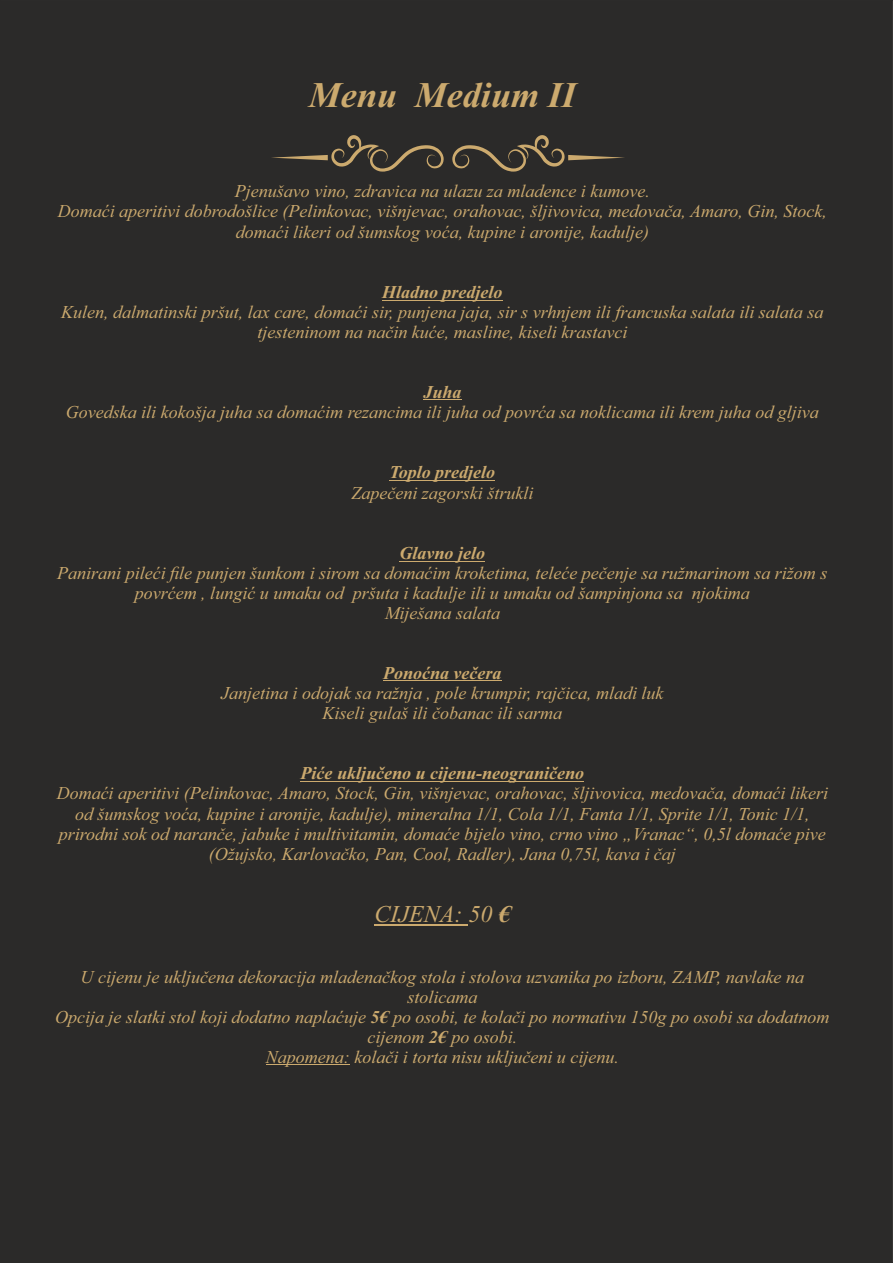
<style>
.page{position:relative;width:893px;height:1263px;background:#2b2a29}
.page>*{position:absolute;margin:0;border:0;box-sizing:border-box;transform-origin:0 0}
.t1{font:italic 700 36px "Times New Roman";color:#ccaa6e}
.t2{font:italic 24px "Times New Roman";color:#ccaa6e}
.t3{font:italic 18px/20.1px "Times New Roman";color:#ccaa6e;text-align:center}
.t4{font:italic 700 18px "Times New Roman";color:#ccaa6e}
.s1{font-weight:700}
</style>
<div class="page">
<hr style="left:382px;top:300px;width:121px;height:1px;background:#ccaa6e">
<hr style="left:423px;top:399px;width:38px;height:1px;background:#ccaa6e">
<hr style="left:389px;top:480px;width:106px;height:1px;background:#ccaa6e">
<hr style="left:400px;top:561px;width:85px;height:1px;background:#ccaa6e">
<hr style="left:383px;top:680px;width:119px;height:1px;background:#ccaa6e">
<hr style="left:301px;top:781px;width:283px;height:1px;background:#ccaa6e">
<hr style="left:374px;top:924px;width:94px;height:1px;background:#ccaa6e">
<hr style="left:266px;top:1064px;width:84px;height:1px;background:#ccaa6e">
<svg style="left:271px;top:135px;width:173px;height:37px;background:#403b32"></svg>
<svg style="left:452px;top:135px;width:173px;height:37px;background:#403b32"></svg>
<h1 class="t1" style="left:309px;top:83px;width:269px">Menu Medium II</h1>
<p class="t3" style="left:58px;top:183px;width:771px">Pjenušavo vino, zdravica na ulazu za mladence i kumove.<br>Domaći aperitivi dobrodošlice (Pelinkovac, višnjevac, orahovac, šljivovica, medovača, Amaro, Gin, Stock, domaći likeri od šumskog voća, kupine i aronije, kadulje)</p>
<p class="t4" style="left:382px;top:286px;width:122px">Hladno predjelo</p>
<p class="t3" style="left:61px;top:304px;width:764px">Kulen, dalmatinski pršut, lax care, domaći sir, punjena jaja, sir s vrhnjem ili francuska salata ili salata sa tjesteninom na način kuće, masline, kiseli krastavci</p>
<p class="t4" style="left:423px;top:386px;width:40px">Juha</p>
<p class="t3" style="left:66px;top:404px;width:755px">Govedska ili kokošja juha sa domaćim rezancima ili juha od povrća sa noklicama ili krem juha od gljiva</p>
<p class="t4" style="left:389px;top:466px;width:107px">Toplo predjelo</p>
<p class="t3" style="left:351px;top:484px;width:183px">Zapečeni zagorski štrukli</p>
<p class="t4" style="left:400px;top:547px;width:87px">Glavno jelo</p>
<p class="t3" style="left:57px;top:565px;width:772px">Panirani pileći file punjen šunkom i sirom sa domaćim kroketima, teleće pečenje sa ružmarinom sa rižom s povrćem , lungić u umaku od pršuta i kadulje ili u umaku od šampinjona sa njokima<br>Miješana salata</p>
<p class="t4" style="left:383px;top:667px;width:120px">Ponoćna večera</p>
<p class="t3" style="left:221px;top:685px;width:444px">Janjetina i odojak sa ražnja , pole krumpir, rajčica, mladi luk<br>Kiseli gulaš ili čobanac ili sarma</p>
<p class="t4" style="left:301px;top:767px;width:285px">Piće uključeno u cijenu-neograničeno</p>
<p class="t3" style="left:57px;top:785px;width:773px">Domaći aperitivi (Pelinkovac, Amaro, Stock, Gin, višnjevac, orahovac, šljivovica, medovača, domaći likeri od šumskog voća, kupine i aronije, kadulje), mineralna 1/1, Cola 1/1, Fanta 1/1, Sprite 1/1, Tonic 1/1, prirodni sok od naranče, jabuke i multivitamin, domaće bijelo vino, crno vino „Vranac“, 0,5l domaće pive (Ožujsko, Karlovačko, Pan, Cool, Radler), Jana 0,75l, kava i čaj</p>
<h2 class="t2" style="left:374px;top:905px;width:137px">CIJENA: 50 <span class="s1">€</span></h2>
<p class="t3" style="left:55px;top:968px;width:776px">U cijenu je uključena dekoracija mladenačkog stola i stolova uzvanika po izboru, ZAMP, navlake na stolicama<br>Opcija je slatki stol koji dodatno naplaćuje <span class="s1">5€</span> po osobi, te kolači po normativu 150g po osobi sa dodatnom cijenom <span class="s1">2€</span> po osobi.<br>Napomena: kolači i torta nisu uključeni u cijenu.</p>
</div>
